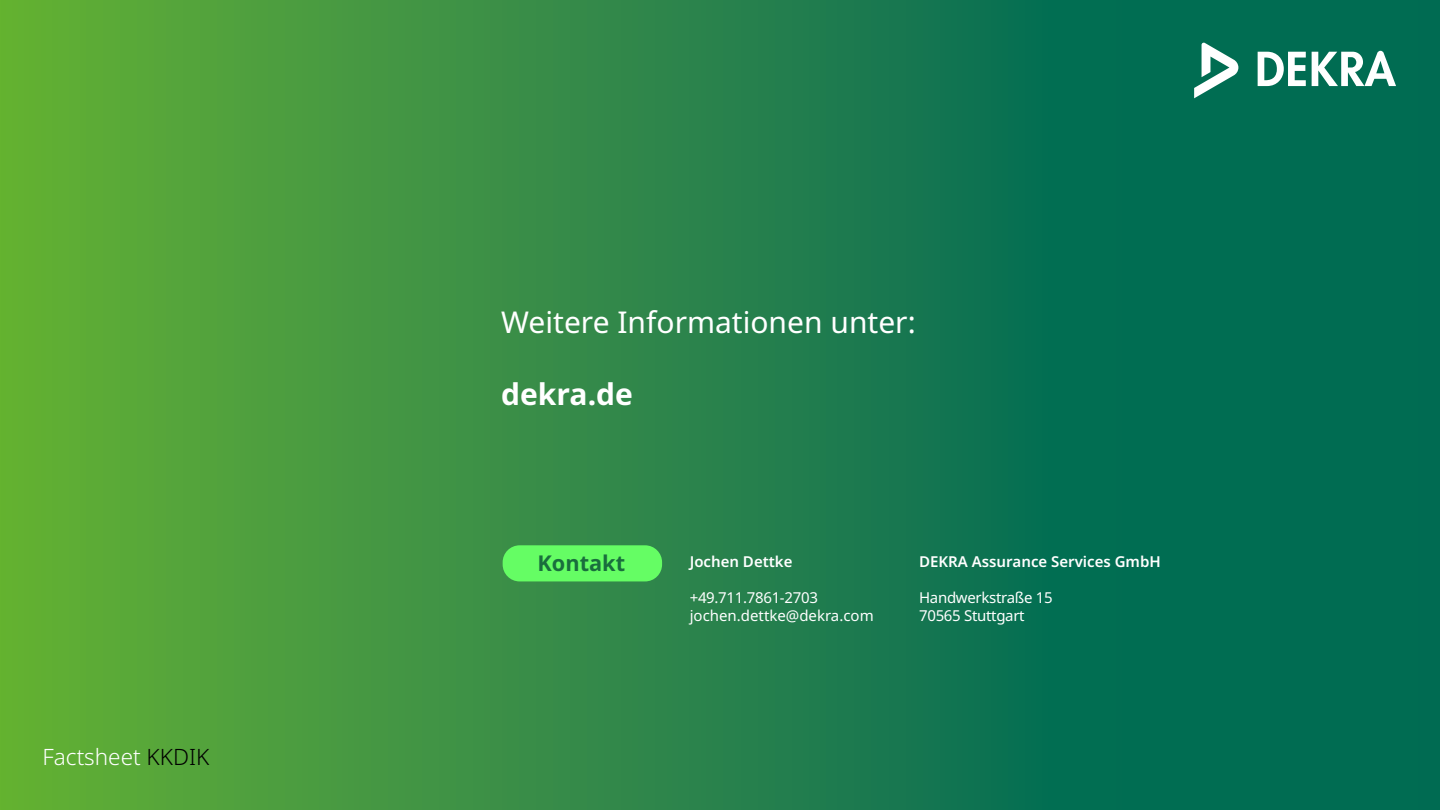
<style>
.page{position:relative;width:1440px;height:810px;background:#fff}
.page>*{position:absolute;margin:0;border:0;box-sizing:border-box;transform-origin:0 0}
.t1{font:30px "Noto Sans";color:#fff}
.t2{font:700 30px "Noto Sans";color:#fff}
.t3{font:300 22.5px "Noto Sans";color:#fff}
.t4{font:700 21.75px "Noto Sans";color:#196e3d}
.t5{font:15px/18px "Noto Sans";color:#fff}
.t6{font:600 15px "Noto Sans";color:#fff}
.t7{font:15px/18px "Noto Sans";letter-spacing:-.02em;color:#fff}
.s1{color:#000}
</style>
<div class="page">
<div style="left:0;top:0;width:1440px;height:810px;background:linear-gradient(to right,#62ab39,#005f59)"></div>
<svg style="left:1258px;top:52px;width:48px;height:34px"></svg>
<svg style="left:1312px;top:51px;width:84px;height:35px"></svg>
<svg style="left:1194px;top:43px;width:44px;height:55px"></svg>
<div style="left:503px;top:545px;width:159px;height:36px;background:#65fd64;border-radius:17px"></div>
<h2 class="t3" style="left:43px;top:744px;width:168px">Factsheet <span class="s1">KKDIK</span></h2>
<h1 class="t1" style="left:501px;top:305px;width:416px">Weitere Informationen unter:</h1>
<h1 class="t2" style="left:501px;top:377px;width:133px">dekra.de</h1>
<h3 class="t4" style="left:537px;top:550px;width:89px">Kontakt</h3>
<p class="t6" style="left:690px;top:553px;width:104px">Jochen Dettke</p>
<p class="t5" style="left:690px;top:589px;width:185px">+49.711.7861-2703 jochen.dettke@dekra.com</p>
<p class="t6" style="left:919px;top:553px;width:243px">DEKRA Assurance Services GmbH</p>
<p class="t7" style="left:919px;top:589px;width:135px">Handwerkstraße 15<br>70565 Stuttgart</p>
</div>
